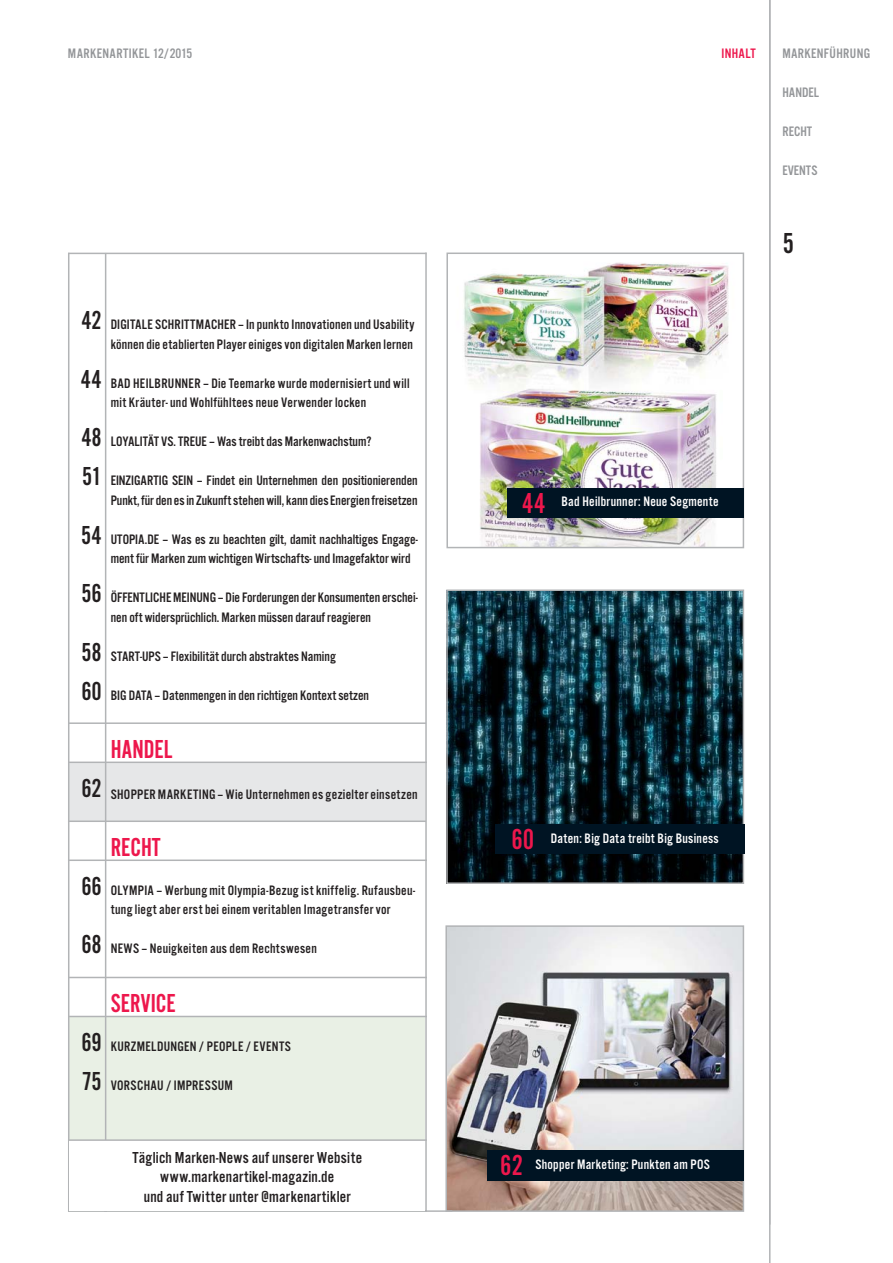
<style>
.page{position:relative;width:893px;height:1263px;background:#fff}
.page>*{position:absolute;margin:0;border:0;box-sizing:border-box;transform-origin:0 0}
.t1{font:30px "Alternate Got No 2 D";color:#ed174c}
.t2{font:30px "Alternate Got No 2 D";color:#231f20}
.t3{font:27px/58.5px "Alternate Got No 2 D";color:#231f20;text-align:justify}
.t4{font:27px "Alternate Got No 2 D";color:#ed174c}
.t5{font:16.5px/19.5px "Alternate Got No 3 D";letter-spacing:.015em;color:#231f20;text-align:center}
.t6{font:14.25px/19.5px "Alternate Got No 3 D";letter-spacing:.01em;color:#231f20}
.t7{font:14.25px "Alternate Got No 3 D";letter-spacing:.02em;color:#fff}
.t8{font:14.25px "Alternate Got No 3 D";letter-spacing:.03em;color:#231f20}
.t9{font:14.25px "Alternate Got No 3 D";letter-spacing:.025em;color:#939598}
.t10{font:14.25px "Alternate Got No 3 D";letter-spacing:.025em;color:#ed174c}
.s1{font-family:"Alternate Got No 2 D";font-size:30px;color:#ed174c}
</style>
<div class="page">
<hr style="left:769px;top:0;width:1px;height:1263px;background:#b2b4b6">
<img style="left:68px;top:252px;width:677px;height:960px">
<div style="left:487px;top:1150px;width:257px;height:30px;background:#001423"></div>
<div style="left:495px;top:824px;width:249px;height:30px;background:#001423"></div>
<div style="left:507px;top:488px;width:237px;height:29px;background:#001423"></div>
<hr style="left:68px;top:253px;width:358px;height:1px;background:#b2b4b6">
<hr style="left:69px;top:722px;width:357px;height:2px;background:#b2b4b6">
<hr style="left:69px;top:762px;width:358px;height:1px;background:#b2b4b6">
<hr style="left:68px;top:821px;width:358px;height:1px;background:#b2b4b6">
<hr style="left:68px;top:860px;width:359px;height:1px;background:#b2b4b6">
<hr style="left:69px;top:977px;width:358px;height:1px;background:#b2b4b6">
<hr style="left:69px;top:1016px;width:358px;height:1px;background:#b2b4b6">
<hr style="left:68px;top:253px;width:1px;height:959px;background:#b2b4b6">
<div style="left:69px;top:1140px;width:356px;height:70px;background:#fff"></div>
<hr style="left:68px;top:1139px;width:359px;height:2px;background:#b2b4b6">
<p class="t9" style="left:68px;top:48px;width:126px">MARKENARTIKEL 12/ 2015</p>
<p class="t10" style="left:721px;top:48px;width:36px">INHALT</p>
<p class="t9" style="left:782px;top:48px;width:89px">MARKENFÜHRUNG</p>
<p class="t9" style="left:782px;top:87px;width:38px">HANDEL</p>
<p class="t9" style="left:782px;top:126px;width:31px">RECHT</p>
<p class="t9" style="left:782px;top:165px;width:37px">EVENTS</p>
<h2 class="t3" style="left:81px;top:293px;width:22px">42<br>44<br>48</h2>
<h2 class="t3" style="left:81px;top:450px;width:22px">51<br>54<br>56<br>58</h2>
<h2 class="t3" style="left:81px;top:664px;width:22px">60</h2>
<h2 class="t3" style="left:81px;top:762px;width:22px">62</h2>
<h2 class="t3" style="left:81px;top:859px;width:22px">66<br>68</h2>
<h2 class="t3" style="left:81px;top:1025px;width:22px;line-height:39px">69<br>75</h2>
<p class="t6" style="left:111px;top:316px;width:305px">DIGITALE SCHRITTMACHER – In punkto Innovationen und Usability können die etablierten Player einiges von digitalen Marken lernen</p>
<p class="t6" style="left:111px;top:375px;width:300px">BAD HEILBRUNNER – Die Teemarke wurde modernisiert und will mit Kräuter- und Wohlfühltees neue Verwender locken</p>
<p class="t6" style="left:111px;top:433px;width:262px">LOYALITÄT VS. TREUE – Was treibt das Markenwachstum?</p>
<p class="t6" style="left:111px;top:472px;width:308px">EINZIGARTIG SEIN – Findet ein Unternehmen den positionierenden<br>Punkt, für den es in Zukunft stehen will, kann dies Energien freisetzen</p>
<p class="t6" style="left:111px;top:531px;width:308px">UTOPIA.DE – Was es zu beachten gilt, damit nachhaltiges Engage&shy;ment für Marken zum wichtigen Wirtschafts- und Imagefaktor wird</p>
<p class="t6" style="left:111px;top:589px;width:309px">ÖFFENTLICHE MEINUNG – Die Forderungen der Konsumenten erschei&shy;nen oft widersprüchlich. Marken müssen darauf reagieren</p>
<p class="t6" style="left:111px;top:648px;width:227px">START-UPS – Flexibilität durch abstraktes Naming</p>
<p class="t6" style="left:111px;top:687px;width:260px">BIG DATA – Datenmengen in den richtigen Kontext setzen</p>
<h2 class="t4" style="left:111px;top:740px;width:63px">HANDEL</h2>
<p class="t8" style="left:111px;top:789px;width:308px">SHOPPER MARKETING – Wie Unternehmen es gezielter einsetzen</p>
<h2 class="t4" style="left:111px;top:838px;width:52px">RECHT</h2>
<p class="t6" style="left:111px;top:882px;width:306px">OLYMPIA – Werbung mit Olympia-Bezug ist kniffelig. Rufausbeu&shy;tung liegt aber erst bei einem veritablen Imagetransfer vor</p>
<p class="t6" style="left:111px;top:940px;width:208px">NEWS – Neuigkeiten aus dem Rechtswesen</p>
<h2 class="t4" style="left:111px;top:994px;width:67px">SERVICE</h2>
<p class="t8" style="left:111px;top:1041px;width:182px">KURZMELDUNGEN / PEOPLE / EVENTS</p>
<p class="t6" style="left:111px;top:1077px;width:124px">VORSCHAU / IMPRESSUM</p>
<p class="t5" style="left:133px;top:1149px;width:231px">Täglich Marken-News auf unserer Website www.markenartikel-magazin.de<br>und auf Twitter unter @markenartikler</p>
<h1 class="t2" style="left:783px;top:233px;width:13px">5</h1>
<h1 class="t1" style="left:522px;top:493px;width:25px">44</h1>
<p class="t7" style="left:561px;top:497px;width:159px">Bad Heilbrunner: Neue Segmente</p>
<p class="t7" style="left:511px;top:834px;width:209px"><span class="s1">60</span> Daten: Big Data treibt Big Business</p>
<h1 class="t1" style="left:500px;top:1155px;width:24px">62</h1>
<p class="t7" style="left:535px;top:1160px;width:176px">Shopper Marketing: Punkten am POS</p>
</div>
